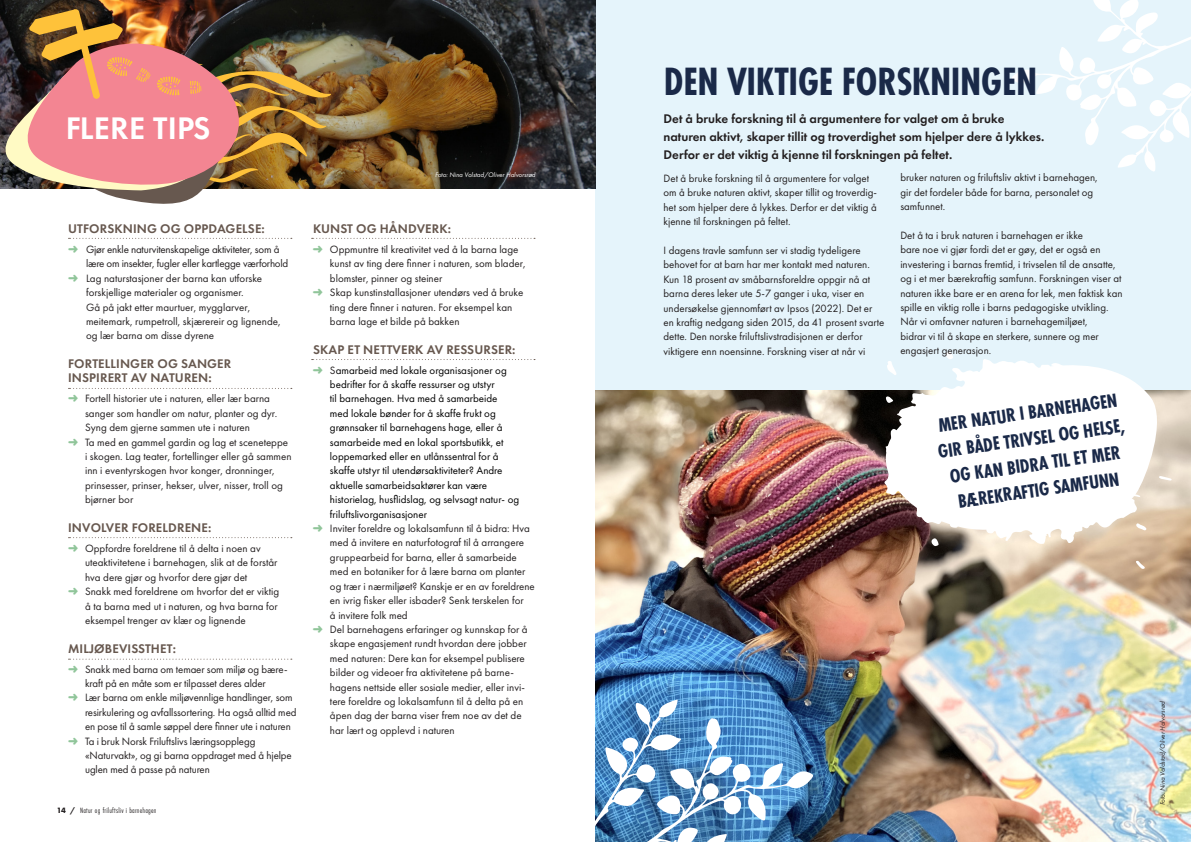
<style>
.page{position:relative;width:1191px;height:842px;background:#fff}
.page>*{position:absolute;margin:0;border:0;box-sizing:border-box;transform-origin:0 0}
.t1{font:700 41px "Futura PT Cond";letter-spacing:-.01em;color:#1a2948}
.t2{font:600 32.4px "Futura PT";letter-spacing:.01em;color:#fff}
.t3{font:700 20px/26px "Futura PT Cond";color:#1a2948;text-align:center}
.t4{font:600 13px/18px "Futura PT";color:#231f20}
.t5{font:600 13px/14.4px "Futura PT";letter-spacing:.01em;color:#67584f}
.t6{font:11px/14.4px "Futura PT";color:#231f20}
.t7{font:11px "Futura PT";color:#000}
.t8{font:11px "Futura PT";letter-spacing:-.02em;color:#231f20}
.t9{font:8px "Futura PT Cond";letter-spacing:.03em;color:#231f20}
.t10{font:italic 6.8px "Futura PT";color:#231f20}
.t11{font:italic 6.8px "Futura PT";color:#fff}
.s1{color:#90c59a}
.s2{font-family:"Futura PT";font-weight:700}
.s3{color:#231f20}
</style>
<div class="page">
<div style="left:595px;top:0;width:596px;height:842px;background:#e5f4fb"></div>
<img style="left:0;top:0;width:595px;height:189px">
<svg style="left:4px;top:18px;width:25px;height:171px;background:#59544b"></svg>
<img style="left:29px;top:9px;width:302px;height:195px">
<svg style="left:312px;top:359px;width:223px;height:1px"></svg>
<svg style="left:312px;top:238px;width:223px;height:1px"></svg>
<svg style="left:69px;top:238px;width:223px;height:1px"></svg>
<svg style="left:69px;top:388px;width:223px;height:1px"></svg>
<svg style="left:69px;top:659px;width:223px;height:1px"></svg>
<svg style="left:69px;top:537px;width:223px;height:1px"></svg>
<img style="left:595px;top:390px;width:596px;height:452px">
<img style="left:839px;top:390px;width:328px;height:141px">
<svg style="left:883px;top:359px;width:269px;height:185px;background:#eeecea"></svg>
<svg style="left:886px;top:361px;width:10px;height:14px"></svg>
<svg style="left:1140px;top:431px;width:12px;height:9px"></svg>
<svg style="left:945px;top:352px;width:8px;height:8px"></svg>
<svg style="left:930px;top:538px;width:9px;height:8px"></svg>
<svg style="left:1135px;top:523px;width:12px;height:7px"></svg>
<svg style="left:885px;top:396px;width:8px;height:7px"></svg>
<svg style="left:1136px;top:561px;width:9px;height:8px"></svg>
<svg style="left:1158px;top:476px;width:13px;height:5px"></svg>
<svg style="left:1012px;top:0;width:179px;height:172px"></svg>
<svg style="left:595px;top:699px;width:218px;height:143px;background:#6999c5"></svg>
<h2 class="t2" style="left:66px;top:107px;width:146px">FLERE TIPS</h2>
<p class="t5" style="left:68px;top:221px;width:198px">UTFORSKNING OG OPPDAGELSE:</p>
<p class="t8" style="left:68px;top:243px;width:213px"><span class="s1">➜</span> Gjør enkle naturvitenskapelige aktiviteter, som å</p>
<p class="t8" style="left:86px;top:257px;width:204px">lære om insekter, fugler eller kartlegge værforhold</p>
<p class="t6" style="left:68px;top:271px;width:196px"><span class="s1">➜</span> Lag naturstasjoner der barna kan utforske</p>
<p class="t6" style="left:86px;top:285px;width:159px">forskjellige materialer og organismer.</p>
<p class="t6" style="left:86px;top:300px;width:166px">Gå på jakt etter maurtuer, mygglarver,</p>
<p class="t6" style="left:86px;top:314px;width:196px">meitemark, rumpetroll, skjærereir og lignende,</p>
<p class="t6" style="left:86px;top:328px;width:130px">og lær barna om disse dyrene</p>
<p class="t5" style="left:68px;top:356px;width:165px">FORTELLINGER OG SANGER<br>INSPIRERT AV NATUREN:</p>
<p class="t6" style="left:68px;top:392px;width:203px"><span class="s1">➜</span> Fortell historier ute i naturen, eller lær barna</p>
<p class="t6" style="left:85px;top:406px;width:194px">sanger som handler om natur, planter og dyr.</p>
<p class="t6" style="left:85px;top:420px;width:166px">Syng dem gjerne sammen ute i naturen</p>
<p class="t6" style="left:68px;top:435px;width:222px"><span class="s1">➜</span> Ta med en gammel gardin og lag et sceneteppe</p>
<p class="t6" style="left:85px;top:449px;width:208px">i skogen. Lag teater, fortellinger eller gå sammen</p>
<p class="t6" style="left:85px;top:463px;width:191px">inn i eventyrskogen hvor konger, dronninger,</p>
<p class="t6" style="left:85px;top:478px;width:199px">prinsesser, prinser, hekser, ulver, nisser, troll og</p>
<p class="t6" style="left:85px;top:492px;width:50px">bjørner bor</p>
<p class="t5" style="left:68px;top:520px;width:145px">INVOLVER FORELDRENE:</p>
<p class="t6" style="left:68px;top:541px;width:194px"><span class="s1">➜</span> Oppfordre foreldrene til å delta i noen av</p>
<p class="t6" style="left:85px;top:555px;width:194px">uteaktivitetene i barnehagen, slik at de forstår</p>
<p class="t6" style="left:85px;top:570px;width:164px">hva dere gjør og hvorfor dere gjør det</p>
<p class="t6" style="left:68px;top:584px;width:213px"><span class="s1">➜</span> Snakk med foreldrene om hvorfor det er viktig</p>
<p class="t6" style="left:85px;top:599px;width:194px">å ta barna med ut i naturen, og hva barna for</p>
<p class="t6" style="left:85px;top:613px;width:162px">eksempel trenger av klær og lignende</p>
<p class="t5" style="left:68px;top:641px;width:109px">MILJØBEVISSTHET:</p>
<p class="t6" style="left:68px;top:662px;width:221px"><span class="s1">➜</span> Snakk med barna om temaer som miljø og bære-</p>
<p class="t6" style="left:85px;top:676px;width:182px">kraft på en måte som er tilpasset deres alder</p>
<p class="t6" style="left:68px;top:690px;width:226px"><span class="s1">➜</span> Lær barna om enkle miljøvennlige handlinger, som</p>
<p class="t6" style="left:85px;top:705px;width:213px">resirkulering og avfallssortering. Ha også alltid med</p>
<p class="t6" style="left:85px;top:719px;width:207px">en pose til å samle søppel dere finner ute i naturen</p>
<p class="t6" style="left:68px;top:734px;width:189px"><span class="s1">➜</span> Ta i bruk Norsk Friluftslivs læringsopplegg</p>
<p class="t6" style="left:85px;top:748px;width:208px">«Naturvakt», og gi barna oppdraget med å hjelpe</p>
<p class="t6" style="left:85px;top:762px;width:126px">uglen med å passe på naturen</p>
<p class="t9" style="left:57px;top:806px;width:101px"><span class="s2">14 /</span> Natur og friluftsliv i barnehagen</p>
<p class="t11" style="left:435px;top:171px;width:102px">Foto: Nina Volstad/Oliver Halvorsrød</p>
<p class="t5" style="left:313px;top:221px;width:140px">KUNST OG HÅNDVERK:</p>
<p class="t6" style="left:313px;top:242px;width:207px"><span class="s1">➜</span> Oppmuntre til kreativitet ved å la barna lage</p>
<p class="t6" style="left:330px;top:256px;width:197px">kunst av ting dere finner i naturen, som blader,</p>
<p class="t6" style="left:330px;top:271px;width:114px">blomster, pinner og steiner</p>
<p class="t6" style="left:313px;top:285px;width:212px"><span class="s1">➜</span> Skap kunstinstallasjoner utendørs ved å bruke</p>
<p class="t6" style="left:330px;top:300px;width:184px">ting dere finner i naturen. For eksempel kan</p>
<p class="t6" style="left:330px;top:314px;width:131px">barna lage et bilde på bakken</p>
<p class="t5" style="left:313px;top:342px;width:204px">SKAP ET NETTVERK AV RESSURSER:</p>
<p class="t7" style="left:313px;top:363px;width:195px"><span class="s1">➜</span> <span class="s3">S</span>amarbeid med lokale organisasjoner og</p>
<p class="t7" style="left:330px;top:378px;width:166px">bedrifter for å skaffe ressurser og utstyr</p>
<p class="t7" style="left:330px;top:392px;width:169px">til barnehagen. Hva med å samarbeide</p>
<p class="t7" style="left:330px;top:407px;width:167px">med lokale bønder for å skaffe frukt og</p>
<p class="t7" style="left:330px;top:421px;width:174px">grønnsaker til barnehagens hage, eller å</p>
<p class="t7" style="left:330px;top:435px;width:175px">samarbeide med en lokal sportsbutikk, et</p>
<p class="t7" style="left:330px;top:450px;width:170px">loppemarked eller en utlånssentral for å</p>
<p class="t7" style="left:330px;top:464px;width:174px">skaffe utstyr til utendørsaktiviteter? Andre</p>
<p class="t7" style="left:330px;top:479px;width:159px">aktuelle samarbeidsaktører kan være</p>
<p class="t7" style="left:330px;top:493px;width:191px">historielag, husflidslag, og selvsagt natur- og</p>
<p class="t7" style="left:330px;top:507px;width:99px">friluftslivorganisasjoner</p>
<p class="t6" style="left:313px;top:521px;width:218px"><span class="s1">➜</span> Inviter foreldre og lokalsamfunn til å bidra: Hva</p>
<p class="t6" style="left:330px;top:535px;width:195px">med å invitere en naturfotograf til å arrangere</p>
<p class="t6" style="left:330px;top:550px;width:188px">gruppearbeid for barna, eller å samarbeide</p>
<p class="t6" style="left:330px;top:564px;width:197px">med en botaniker for å lære barna om planter</p>
<p class="t6" style="left:330px;top:579px;width:206px">og trær i nærmiljøet? Kanskje er en av foreldrene</p>
<p class="t6" style="left:330px;top:593px;width:195px">en ivrig fisker eller isbader? Senk terskelen for</p>
<p class="t6" style="left:330px;top:608px;width:79px">å invitere folk med</p>
<p class="t6" style="left:313px;top:622px;width:216px"><span class="s1">➜</span> Del barnehagens erfaringer og kunnskap for å</p>
<p class="t6" style="left:330px;top:636px;width:198px">skape engasjement rundt hvordan dere jobber</p>
<p class="t6" style="left:330px;top:651px;width:196px">med naturen: Dere kan for eksempel publisere</p>
<p class="t6" style="left:330px;top:665px;width:186px">bilder og videoer fra aktivitetene på barne-</p>
<p class="t6" style="left:330px;top:679px;width:196px">hagens nettside eller sosiale medier, eller invi-</p>
<p class="t6" style="left:330px;top:694px;width:195px">tere foreldre og lokalsamfunn til å delta på en</p>
<p class="t6" style="left:330px;top:708px;width:193px">åpen dag der barna viser frem noe av det de</p>
<p class="t6" style="left:330px;top:723px;width:126px">har lært og opplevd i naturen</p>
<h1 class="t1" style="left:664px;top:58px;width:375px">DEN VIKTIGE FORSKNINGEN</h1>
<p class="t4" style="left:663px;top:109px;width:382px">Det å bruke forskning til å argumentere for valget om å bruke naturen aktivt, skaper tillit og troverdighet som hjelper dere å lykkes.<br>Derfor er det viktig å kjenne til forskningen på feltet.</p>
<p class="t6" style="left:900px;top:170px;width:199px">bruker naturen og friluftsliv aktivt i barnehagen, gir det fordeler både for barna, personalet og samfunnet.</p>
<p class="t6" style="left:900px;top:228px;width:224px">Det å ta i bruk naturen i barnehagen er ikke<br>bare noe vi gjør fordi det er gøy, det er også en investering i barnas fremtid, i trivselen til de ansatte, og i et mer bærekraftig samfunn. Forskningen viser at naturen ikke bare er en arena for lek, men faktisk kan spille en viktig rolle i barns pedagogiske utvikling.<br>Når vi omfavner naturen i barnehagemiljøet,<br>bidrar vi til å skape en sterkere, sunnere og mer engasjert generasjon.</p>
<p class="t6" style="left:663px;top:171px;width:215px">Det å bruke forskning til å argumentere for valget om å bruke naturen aktivt, skaper tillit og troverdig&shy;het som hjelper dere å lykkes. Derfor er det viktig å kjenne til forskningen på feltet.</p>
<p class="t6" style="left:663px;top:243px;width:222px">I dagens travle samfunn ser vi stadig tydeligere behovet for at barn har mer kontakt med naturen.<br>Kun 18 prosent av småbarnsforeldre oppgir nå at barna deres leker ute 5-7 ganger i uka, viser en undersøkelse gjennomført av Ipsos (2022). Det er en kraftig nedgang siden 2015, da 41 prosent svarte dette. Den norske friluftslivstradisjonen er derfor viktigere enn noensinne. Forskning viser at når vi</p>
<h3 class="t3" style="left:932px;top:413px;width:190px;rotate:-8deg">MER NATUR I BARNEHAGEN<br>GIR BÅDE TRIVSEL OG HELSE,<br>OG KAN BIDRA TIL ET MER<br>BÆREKRAFTIG SAMFUNN</h3>
<p class="t10" style="left:1158px;top:805px;width:106px;rotate:-90deg">Foto: Nina Voldstad/Oliver Halvorsrød</p>
</div>
